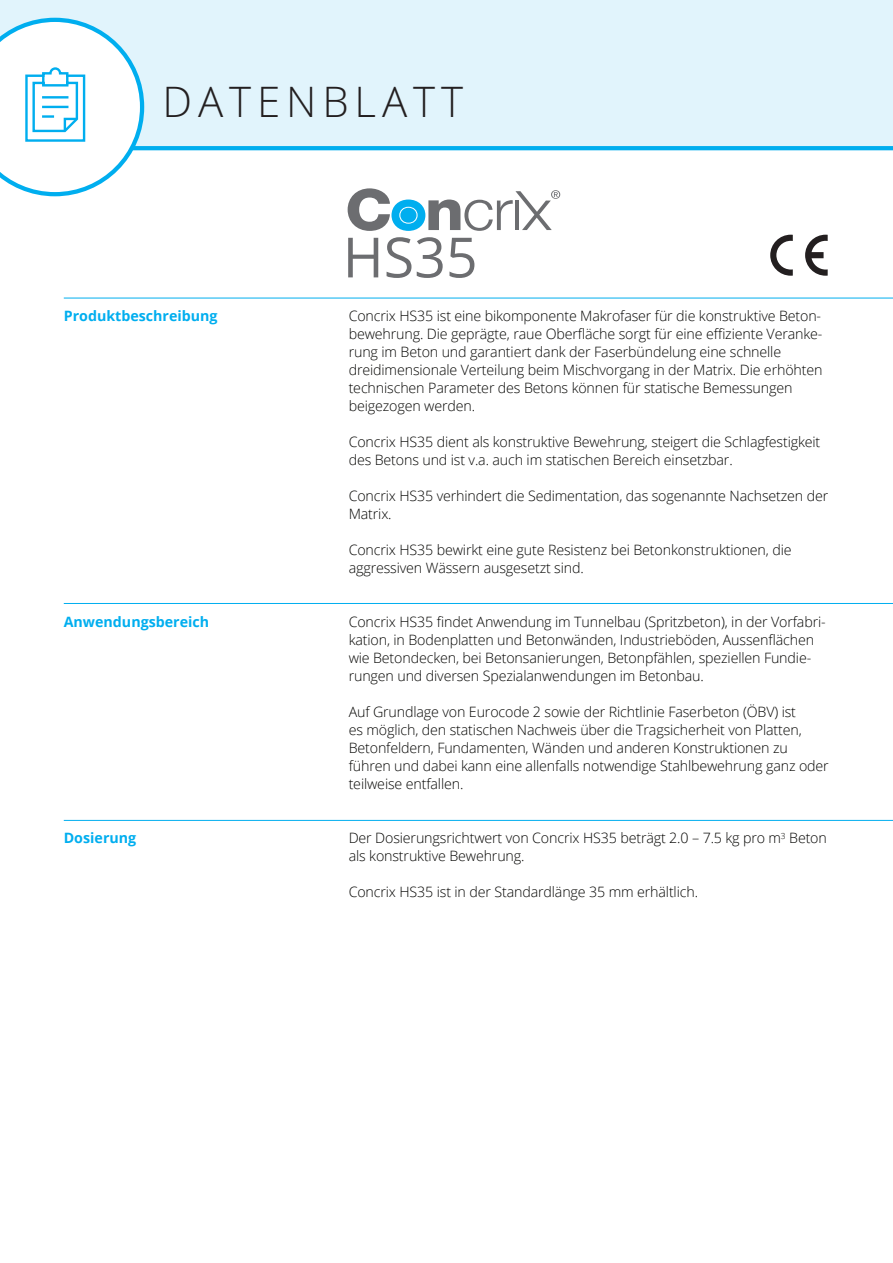
<style>
.page{position:relative;width:893px;height:1263px;background:#fff}
.page>*{position:absolute;margin:0;border:0;box-sizing:border-box;transform-origin:0 0}
.t1{font:55.5px "Open Sans";color:#6c6d70}
.t2{font:300 42px "Open Sans";letter-spacing:.14em;color:#231f20}
.t3{font:300 14.25px/18px "Open Sans";letter-spacing:-.01em;color:#050503}
.t4{font:700 14.25px "Open Sans";color:#00aeef}
</style>
<div class="page">
<div style="left:0;top:0;width:893px;height:150px;background:#e1f4fc"></div>
<svg style="left:348px;top:188px;width:212px;height:43px"></svg>
<svg style="left:144px;top:146px;width:749px;height:4px;background:#03afef"></svg>
<svg style="left:0;top:18px;width:144px;height:178px"></svg>
<svg style="left:770px;top:235px;width:58px;height:41px"></svg>
<hr style="left:64px;top:298px;width:829px;height:1px;background:#00aeef">
<hr style="left:64px;top:603px;width:829px;height:1px;background:#00aeef">
<hr style="left:64px;top:820px;width:829px;height:1px;background:#00aeef">
<h2 class="t2" style="left:163px;top:73px;width:302px">DATENBLATT</h2>
<p class="t4" style="left:64px;top:306px;width:155px">Produktbeschreibung</p>
<p class="t4" style="left:64px;top:612px;width:147px">Anwendungsbereich</p>
<p class="t4" style="left:64px;top:828px;width:74px">Dosierung</p>
<h1 class="t1" style="left:343px;top:219px;width:136px">HS35</h1>
<p class="t3" style="left:349px;top:307px;width:475px">Concrix HS35 ist eine bikomponente Makrofaser für die konstruktive Beton&shy;bewehrung. Die geprägte, raue Oberfläche sorgt für eine effiziente Veranke&shy;rung im Beton und garantiert dank der Faserbündelung eine schnelle dreidimensionale Verteilung beim Mischvorgang in der Matrix. Die erhöhten technischen Parameter des Betons können für statische Bemessungen beigezogen werden.</p>
<p class="t3" style="left:349px;top:433px;width:473px">Concrix HS35 dient als konstruktive Bewehrung, steigert die Schlagfestigkeit des Betons und ist v.a. auch im statischen Bereich einsetzbar.</p>
<p class="t3" style="left:349px;top:487px;width:481px">Concrix HS35 verhindert die Sedimentation, das sogenannte Nachsetzen der<br>Matrix.</p>
<p class="t3" style="left:349px;top:541px;width:444px">Concrix HS35 bewirkt eine gute Resistenz bei Betonkonstruktionen, die aggressiven Wässern ausgesetzt sind.</p>
<p class="t3" style="left:349px;top:613px;width:479px">Concrix HS35 findet Anwendung im Tunnelbau (Spritzbeton), in der Vorfabri&shy;kation, in Bodenplatten und Betonwänden, Industrieböden, Aussenflächen wie Betondecken, bei Betonsanierungen, Betonpfählen, speziellen Fundie&shy;rungen und diversen Spezialanwendungen im Betonbau.</p>
<p class="t3" style="left:349px;top:703px;width:482px">Auf Grundlage von Eurocode 2 sowie der Richtlinie Faserbeton (ÖBV) ist<br>es möglich, den statischen Nachweis über die Tragsicherheit von Platten, Betonfeldern, Fundamenten, Wänden und anderen Konstruktionen zu führen und dabei kann eine allenfalls notwendige Stahlbewehrung ganz oder teilweise entfallen.</p>
<p class="t3" style="left:349px;top:829px;width:480px">Der Dosierungsrichtwert von Concrix HS35 beträgt 2.0 – 7.5 kg pro m<sup>3</sup> Beton als konstruktive Bewehrung.</p>
<p class="t3" style="left:349px;top:883px;width:351px">Concrix HS35 ist in der Standardlänge 35 mm erhältlich.</p>
</div>
